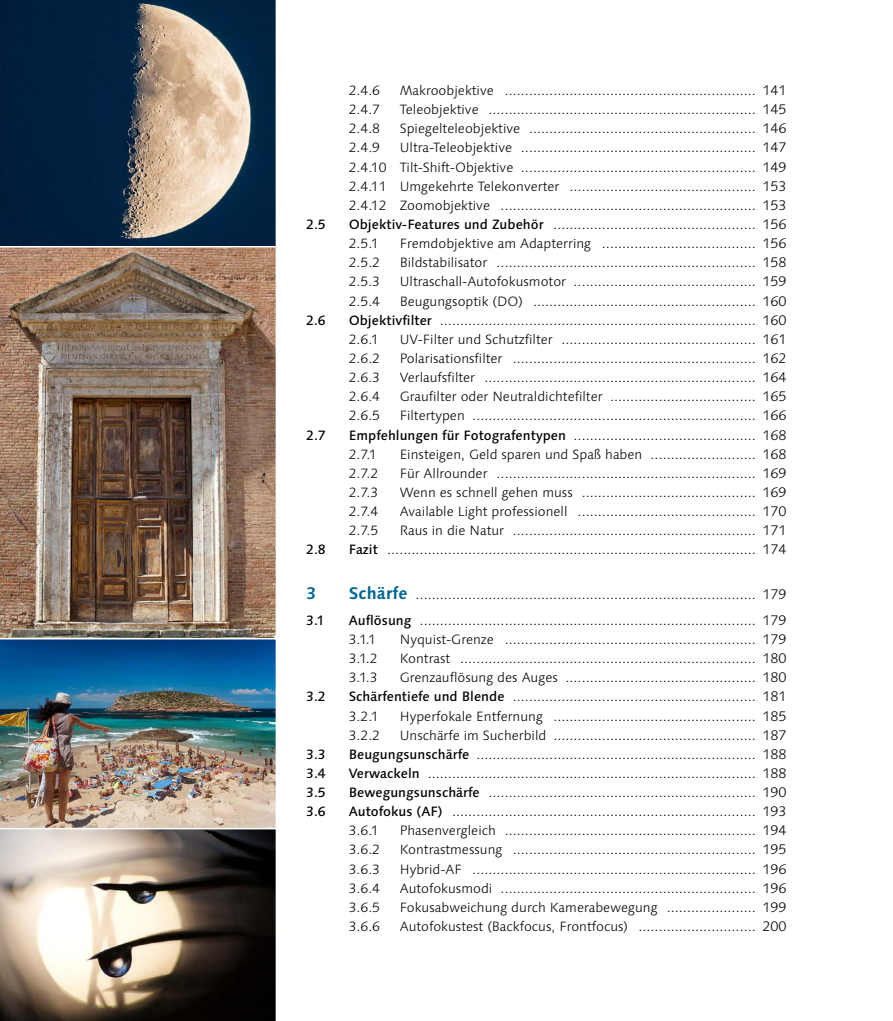
<style>
.page{position:relative;width:893px;height:1021px;background:#fff}
.page>*{position:absolute;margin:0;border:0;box-sizing:border-box;transform-origin:0 0}
.t1{font:700 16.8px "Linotype Syntax";color:#006694}
.t2{font:300 13.8px/19.2px "Linotype Syntax";color:#000;text-align:justify}
.t3{font:300 13.5px "Linotype Syntax";color:#000}
.t4{font:500 13.5px "Linotype Syntax";color:#000}
.s1{font-size:13.5px}
.s2{font-weight:500;font-size:13.5px}
.s3{font-size:13.8px}
.s4{font-weight:700;font-size:16.8px;color:#006694}
</style>
<div class="page">
<svg style="left:0;top:829px;width:276px;height:191px;background:#847a6e"></svg>
<img style="left:0;top:247px;width:276px;height:391px">
<svg style="left:0;top:0;width:276px;height:246px;background:#44525f"></svg>
<img style="left:0;top:639px;width:276px;height:189px">
<p class="t3" style="left:349px;top:84px;width:33px">2.4.6</p>
<p class="t2" style="left:400px;top:82px;width:388px"><span class="s1">Makroobjektive</span> .............................................................. 141</p>
<p class="t3" style="left:349px;top:103px;width:33px">2.4.7</p>
<p class="t2" style="left:400px;top:101px;width:388px"><span class="s1">Teleobjektive</span> .................................................................. 145</p>
<p class="t3" style="left:349px;top:122px;width:33px">2.4.8</p>
<p class="t2" style="left:400px;top:120px;width:388px"><span class="s1">Spiegelteleobjektive</span> ........................................................ 146</p>
<p class="t3" style="left:349px;top:141px;width:33px">2.4.9</p>
<p class="t2" style="left:349px;top:139px;width:439px;text-indent:51px"><span class="s1">Ultra-Teleobjektive</span> .......................................................... 147<br><span class="s1">2.4.10 Tilt-Shift-Objektive</span> .......................................................... 149<br><span class="s1">2.4.11 Umgekehrte Telekonverter</span> .............................................. 153<br><span class="s1">2.4.12 Zoomobjektive</span> ............................................................... 153</p>
<p class="t4" style="left:306px;top:219px;width:21px">2.5</p>
<p class="t2" style="left:349px;top:215px;width:439px"><span class="s2">Objektiv-Features und Zubehör</span> .................................................. 156</p>
<p class="t3" style="left:349px;top:237px;width:31px">2.5.1</p>
<p class="t2" style="left:400px;top:235px;width:388px"><span class="s1">Fremdobjektive am Adapterring</span> ...................................... 156</p>
<p class="t3" style="left:349px;top:256px;width:33px">2.5.2</p>
<p class="t2" style="left:400px;top:254px;width:388px"><span class="s1">Bildstabilisator</span> ................................................................ 158</p>
<p class="t3" style="left:349px;top:275px;width:33px">2.5.3</p>
<p class="t2" style="left:400px;top:273px;width:388px"><span class="s1">Ultraschall-Autofokusmotor</span> ............................................. 159</p>
<p class="t3" style="left:349px;top:294px;width:33px">2.5.4</p>
<p class="t2" style="left:400px;top:292px;width:388px"><span class="s1">Beugungsoptik (DO)</span> ....................................................... 160</p>
<p class="t4" style="left:306px;top:314px;width:21px">2.6</p>
<p class="t2" style="left:349px;top:311px;width:439px"><span class="s2">Objektivfilter</span> .............................................................................. 160</p>
<p class="t3" style="left:349px;top:333px;width:31px">2.6.1</p>
<p class="t2" style="left:400px;top:330px;width:388px"><span class="s1">UV-Filter und Schutzfilter</span> ................................................ 161</p>
<p class="t3" style="left:349px;top:352px;width:33px">2.6.2</p>
<p class="t2" style="left:400px;top:349px;width:388px"><span class="s1">Polarisationsfilter</span> ............................................................ 162</p>
<p class="t3" style="left:349px;top:371px;width:33px">2.6.3</p>
<p class="t2" style="left:400px;top:368px;width:388px"><span class="s1">Verlaufsfilter</span> ................................................................... 164</p>
<p class="t3" style="left:349px;top:390px;width:33px">2.6.4</p>
<p class="t2" style="left:400px;top:388px;width:388px"><span class="s1">Graufilter oder Neutraldichtefilter</span> .................................... 165</p>
<p class="t3" style="left:349px;top:409px;width:33px">2.6.5</p>
<p class="t2" style="left:400px;top:407px;width:388px"><span class="s1">Filtertypen</span> ...................................................................... 166</p>
<p class="t4" style="left:306px;top:429px;width:21px">2.7</p>
<p class="t2" style="left:349px;top:426px;width:439px"><span class="s2">Empfehlungen für Fotografentypen</span> ............................................. 168</p>
<p class="t3" style="left:349px;top:447px;width:30px">2.7.1</p>
<p class="t3" style="left:400px;top:447px;width:388px">Einsteigen, Geld sparen und Spaß haben <span class="s3">.......................... 168</span></p>
<p class="t3" style="left:349px;top:466px;width:31px">2.7.2</p>
<p class="t2" style="left:400px;top:464px;width:388px"><span class="s1">Für Allrounder</span> ................................................................ 169</p>
<p class="t3" style="left:349px;top:486px;width:31px">2.7.3</p>
<p class="t2" style="left:400px;top:483px;width:388px"><span class="s1">Wenn es schnell gehen muss</span> ........................................... 169</p>
<p class="t3" style="left:349px;top:505px;width:31px">2.7.4</p>
<p class="t2" style="left:400px;top:502px;width:388px"><span class="s1">Available Light professionell</span> ............................................ 170</p>
<p class="t3" style="left:349px;top:524px;width:31px">2.7.5</p>
<p class="t2" style="left:400px;top:521px;width:388px"><span class="s1">Raus in die Natur</span> ............................................................ 171</p>
<p class="t4" style="left:306px;top:544px;width:21px">2.8</p>
<p class="t2" style="left:349px;top:541px;width:439px"><span class="s2">Fazit</span> ........................................................................................... 174</p>
<p class="t1" style="left:306px;top:586px;width:11px">3</p>
<p class="t2" style="left:349px;top:586px;width:439px"><span class="s4">Schärfe</span> .................................................................................... 179</p>
<p class="t4" style="left:306px;top:614px;width:20px">3.1</p>
<p class="t2" style="left:349px;top:611px;width:439px"><span class="s2">Auflösung</span> ................................................................................... 179</p>
<p class="t3" style="left:349px;top:633px;width:29px">3.1.1</p>
<p class="t2" style="left:400px;top:630px;width:388px"><span class="s1">Nyquist-Grenze</span> .............................................................. 179</p>
<p class="t3" style="left:349px;top:652px;width:30px">3.1.2</p>
<p class="t2" style="left:400px;top:649px;width:388px"><span class="s1">Kontrast</span> ......................................................................... 180</p>
<p class="t3" style="left:349px;top:671px;width:30px">3.1.3</p>
<p class="t2" style="left:400px;top:668px;width:388px"><span class="s1">Grenzauflösung des Auges</span> ............................................... 180</p>
<p class="t4" style="left:306px;top:691px;width:21px">3.2</p>
<p class="t2" style="left:349px;top:688px;width:439px"><span class="s2">Schärfentiefe und Blende</span> ............................................................ 181</p>
<p class="t3" style="left:349px;top:709px;width:31px">3.2.1</p>
<p class="t2" style="left:400px;top:707px;width:388px"><span class="s1">Hyperfokale Entfernung</span> .................................................. 185</p>
<p class="t3" style="left:349px;top:728px;width:33px">3.2.2</p>
<p class="t2" style="left:400px;top:726px;width:388px"><span class="s1">Unschärfe im Sucherbild</span> .................................................. 187</p>
<p class="t4" style="left:306px;top:748px;width:21px">3.3</p>
<p class="t2" style="left:349px;top:745px;width:439px"><span class="s2">Beugungsunschärfe</span> ..................................................................... 188</p>
<p class="t4" style="left:306px;top:767px;width:21px">3.4</p>
<p class="t2" style="left:349px;top:764px;width:439px"><span class="s2">Verwackeln</span> ................................................................................. 188</p>
<p class="t4" style="left:306px;top:786px;width:21px">3.5</p>
<p class="t2" style="left:349px;top:783px;width:439px"><span class="s2">Bewegungsunschärfe</span> .................................................................. 190</p>
<p class="t4" style="left:306px;top:805px;width:21px">3.6</p>
<p class="t2" style="left:349px;top:802px;width:439px"><span class="s2">Autofokus (AF)</span> ........................................................................... 193</p>
<p class="t3" style="left:349px;top:824px;width:31px">3.6.1</p>
<p class="t2" style="left:400px;top:821px;width:388px"><span class="s1">Phasenvergleich</span> .............................................................. 194</p>
<p class="t3" style="left:349px;top:843px;width:33px">3.6.2</p>
<p class="t2" style="left:400px;top:841px;width:388px"><span class="s1">Kontrastmessung</span> ............................................................ 195</p>
<p class="t3" style="left:349px;top:862px;width:33px">3.6.3</p>
<p class="t2" style="left:400px;top:860px;width:388px"><span class="s1">Hybrid-AF</span> ...................................................................... 196</p>
<p class="t3" style="left:349px;top:881px;width:33px">3.6.4</p>
<p class="t2" style="left:400px;top:879px;width:388px"><span class="s1">Autofokusmodi</span> ............................................................... 196</p>
<p class="t3" style="left:349px;top:900px;width:33px">3.6.5</p>
<p class="t3" style="left:400px;top:900px;width:388px">Fokusabweichung durch Kamerabewegung <span class="s3">...................... 199</span></p>
<p class="t3" style="left:349px;top:919px;width:33px">3.6.6</p>
<p class="t3" style="left:400px;top:919px;width:388px">Autofokustest (Backfocus, Frontfocus) <span class="s3">............................. 200</span></p>
</div>
